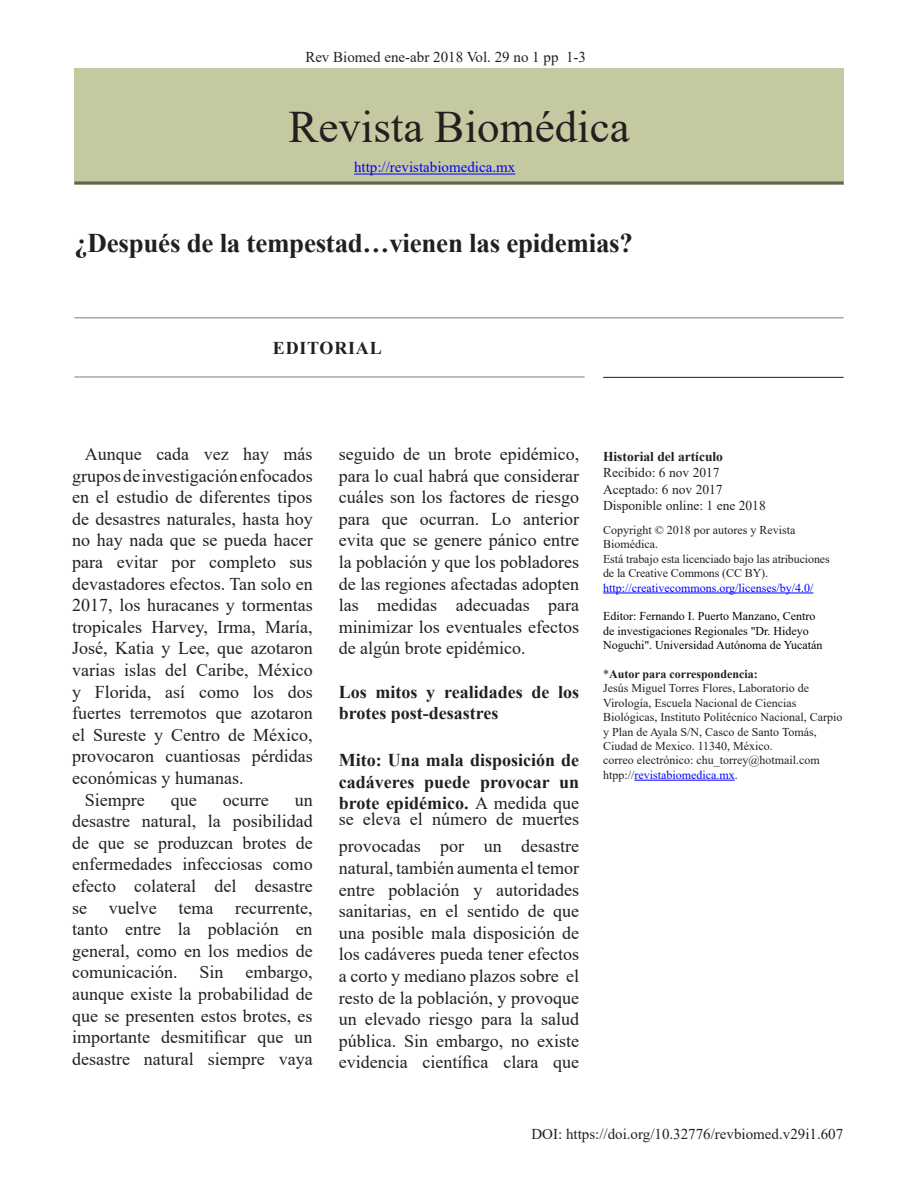
<style>
.page{position:relative;width:918px;height:1188px;background:#fff}
.page>*{position:absolute;margin:0;border:0;box-sizing:border-box;transform-origin:0 0}
.t1{font:45px "Times New Roman";color:#231f20}
.rb-pag1-Titulo1{font:700 27px "Times New Roman";letter-spacing:-.01em;color:#231f20}
.t2{font:18px/21.6px "Times New Roman";color:#231f20;text-align:justify}
.t3{font:700 18px/21.6px "Times New Roman";color:#231f20}
.t4{font:700 18px "Times New Roman";letter-spacing:.04em;color:#231f20}
.t5{font:15px "Times New Roman";color:#231f20}
.rb-pag1-url{font:15px "Times New Roman";color:#00f}
.rb-historial-cuerpo{font:13.5px "Times New Roman";color:#231f20}
.rb-pag1-historial-ti{font:700 13.5px "Times New Roman";color:#231f20}
.rb-pag1-autor-corres{font:12px/14.4px "Times New Roman";color:#231f20}
.rb-pag1-licencia{font:12px/14.4px "Times New Roman";letter-spacing:-.01em;color:#231f20}
.rb-pag1-licencia-2{font:12px/14.4px "Times New Roman";color:#000}
.rb-pag1-licencia-3{font:12px "Times New Roman";color:#00f}
.rb-pag1-autor-corres-2{font:12px "Times New Roman";color:#00f}
.s1{font-weight:400}
.s2{font-weight:700}
.s3{color:#231f20}
</style>
<div class="page">
<div style="left:74px;top:68px;width:770px;height:116px;background:#c5c9a1"></div>
<hr style="left:74px;top:181px;width:770px;height:3px;background:#231f20">
<hr style="left:74px;top:317px;width:770px;height:1px;background:#231f20">
<hr style="left:74px;top:377px;width:511px;height:1px;background:#231f20">
<hr style="left:354px;top:174px;width:161px;height:1px;background:#00f">
<hr style="left:603px;top:377px;width:241px;height:1px;background:#231f20">
<hr style="left:603px;top:593px;width:210px;height:1px;background:#00f">
<hr style="left:634px;top:780px;width:101px;height:1px;background:#00f">
<p class="t5" style="left:305px;top:47px;width:282px">Rev Biomed ene-abr 2018 Vol. 29 no 1 pp 1-3</p>
<h1 class="t1" style="left:288px;top:95px;width:343px">Revista Biomédica</h1>
<p class="rb-pag1-url" style="left:354px;top:157px;width:163px">http://revistabiomedica.mx</p>
<p class="rb-pag1-Titulo1" style="left:74px;top:224px;width:560px">¿Después de la tempestad…vienen las epidemias?</p>
<p class="t4" style="left:273px;top:334px;width:110px">EDITORIAL</p>
<p class="t2" style="left:72px;top:443px;width:242px;text-indent:13px">Aunque cada vez hay más grupos de investigación enfocados en el estudio de diferentes tipos de desastres naturales, hasta hoy no hay nada que se pueda hacer para evitar por completo sus devastadores efectos. Tan solo en 2017, los huracanes y tormentas tropicales Harvey, Irma, María, José, Katia y Lee, que azotaron varias islas del Caribe, México y Florida, así como los dos fuertes terremotos que azotaron el Sureste y Centro de México, provocaron cuantiosas pérdidas económicas y humanas.</p>
<p class="t2" style="left:85px;top:788px;width:61px">Siempre</p>
<p class="t2" style="left:171px;top:788px;width:27px">que</p>
<p class="t2" style="left:223px;top:788px;width:47px">ocurre</p>
<p class="t2" style="left:72px;top:788px;width:242px;text-indent:223px">un desastre natural, la posibilidad de que se produzcan brotes de enfermedades infecciosas como efecto colateral del desastre se vuelve tema recurrente, tanto entre la población en general, como en los medios de comunicación. Sin embargo, aunque existe la probabilidad de que se presenten estos brotes, es importante desmitificar que un desastre natural siempre vaya</p>
<p class="t2" style="left:339px;top:443px;width:242px">seguido de un brote epidémico, para lo cual habrá que considerar cuáles son los factores de riesgo para que ocurran. Lo anterior evita que se genere pánico entre la población y que los pobladores de las regiones afectadas adopten las medidas adecuadas para minimizar los eventuales efectos de algún brote epidémico.</p>
<p class="t3" style="left:339px;top:680px;width:242px">Los mitos y realidades de los brotes post-desastres</p>
<p class="t3" style="left:339px;top:749px;width:242px;text-align:justify">Mito: Una mala disposición de cadáveres puede provocar un brote epidémico. <span class="s1">A medida que</span></p>
<p class="t2" style="left:339px;top:804px;width:242px;line-height:27.6px">se eleva el número de muertes provocadas por un desastre</p>
<p class="t2" style="left:339px;top:857px;width:242px">natural, también aumenta el temor entre población y autoridades sanitarias, en el sentido de que una posible mala disposición de los cadáveres pueda tener efectos a corto y mediano plazos sobre el resto de la población, y provoque un elevado riesgo para la salud pública. Sin embargo, no existe evidencia científica clara que</p>
<p class="rb-pag1-historial-ti" style="left:603px;top:447px;width:122px">Historial del artículo</p>
<p class="rb-historial-cuerpo" style="left:603px;top:463px;width:118px">Recibido: 6 nov 2017</p>
<p class="rb-historial-cuerpo" style="left:603px;top:480px;width:121px">Aceptado: 6 nov 2017</p>
<p class="rb-historial-cuerpo" style="left:603px;top:496px;width:164px">Disponible online: 1 ene 2018</p>
<p class="rb-pag1-licencia" style="left:603px;top:522px;width:194px">Copyright © 2018 por autores y Revista<br>Biomédica.</p>
<p class="rb-pag1-licencia" style="left:603px;top:551px;width:228px">Está trabajo esta licenciado bajo las atribuciones de la Creative Commons (CC BY).</p>
<p class="rb-pag1-licencia-3" style="left:603px;top:579px;width:212px">http://creativecommons.org/licenses/by/4.0/</p>
<p class="rb-pag1-licencia-2" style="left:603px;top:609px;width:221px">Editor: Fernando I. Puerto Manzano, Centro de investigaciones Regionales "Dr. Hideyo<br>Noguchi". Universidad Autónoma de Yucatán</p>
<p class="rb-pag1-autor-corres" style="left:603px;top:666px;width:241px">*<span class="s2">Autor para correspondencia:<br></span>Jesús Miguel Torres Flores, Laboratorio de Virología, Escuela Nacional de Ciencias Biológicas, Instituto Politécnico Nacional, Carpio y Plan de Ayala S/N, Casco de Santo Tomás, Ciudad de Mexico. 11340, México.</p>
<p class="rb-pag1-autor-corres" style="left:603px;top:753px;width:218px">correo electrónico: chu_torrey@hotmail.com</p>
<p class="rb-pag1-autor-corres-2" style="left:603px;top:766px;width:136px"><span class="s3">htpp://</span>revistabiomedica.mx<span class="s3">.</span></p>
<p class="t5" style="left:531px;top:1123px;width:313px">DOI: https://doi.org/10.32776/revbiomed.v29i1.607</p>
</div>
